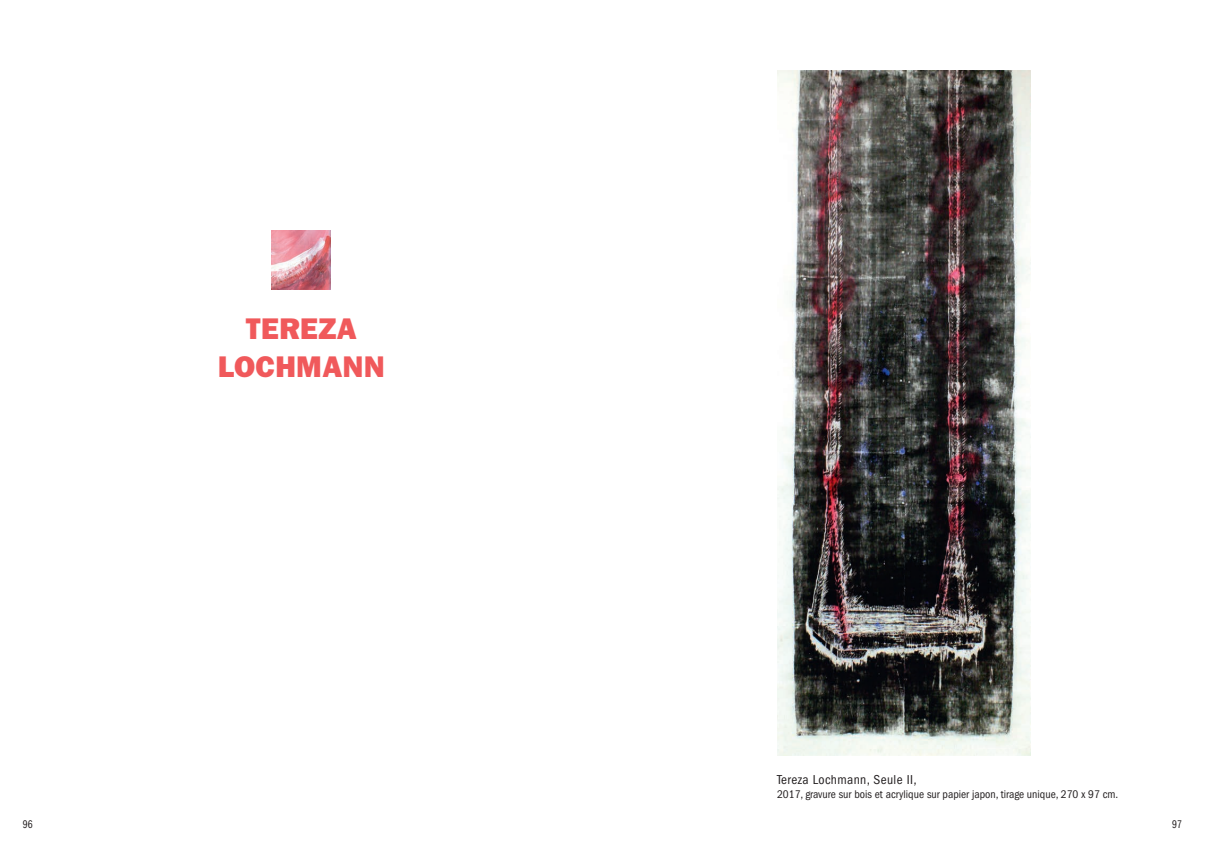
<style>
.page{position:relative;width:1205px;height:851px;background:#fff}
.page>*{position:absolute;margin:0;border:0;box-sizing:border-box;transform-origin:0 0}
.t1{font:30px/37.2px "ITC Franklin Gothic Std Hvy";letter-spacing:.01em;color:#f0595b;text-align:center}
.t2{font:condensed 13.38px "ITC Franklin Gothic Std";letter-spacing:.03em;color:#231f20}
.t3{font:condensed 11.5px "ITC Franklin Gothic Std";color:#231f20}
.t4{font:11.5px "ITC Franklin Gothic Std Bk Cp";color:#231f20}
</style>
<div class="page">
<img style="left:777px;top:70px;width:253px;height:685px">
<img style="left:272px;top:230px;width:59px;height:59px">
<h1 class="t1" style="left:218px;top:310px;width:169px">TEREZA<br>LOCHMANN</h1>
<p class="t2" style="left:777px;top:772px;width:141px">Tereza Lochmann, Seule II,</p>
<p class="t3" style="left:777px;top:787px;width:343px">2017, gravure sur bois et acrylique sur papier japon, tirage unique, 270 x 97 cm.</p>
<p class="t4" style="left:23px;top:817px;width:11px">96</p>
<p class="t4" style="left:1172px;top:817px;width:11px">97</p>
</div>
